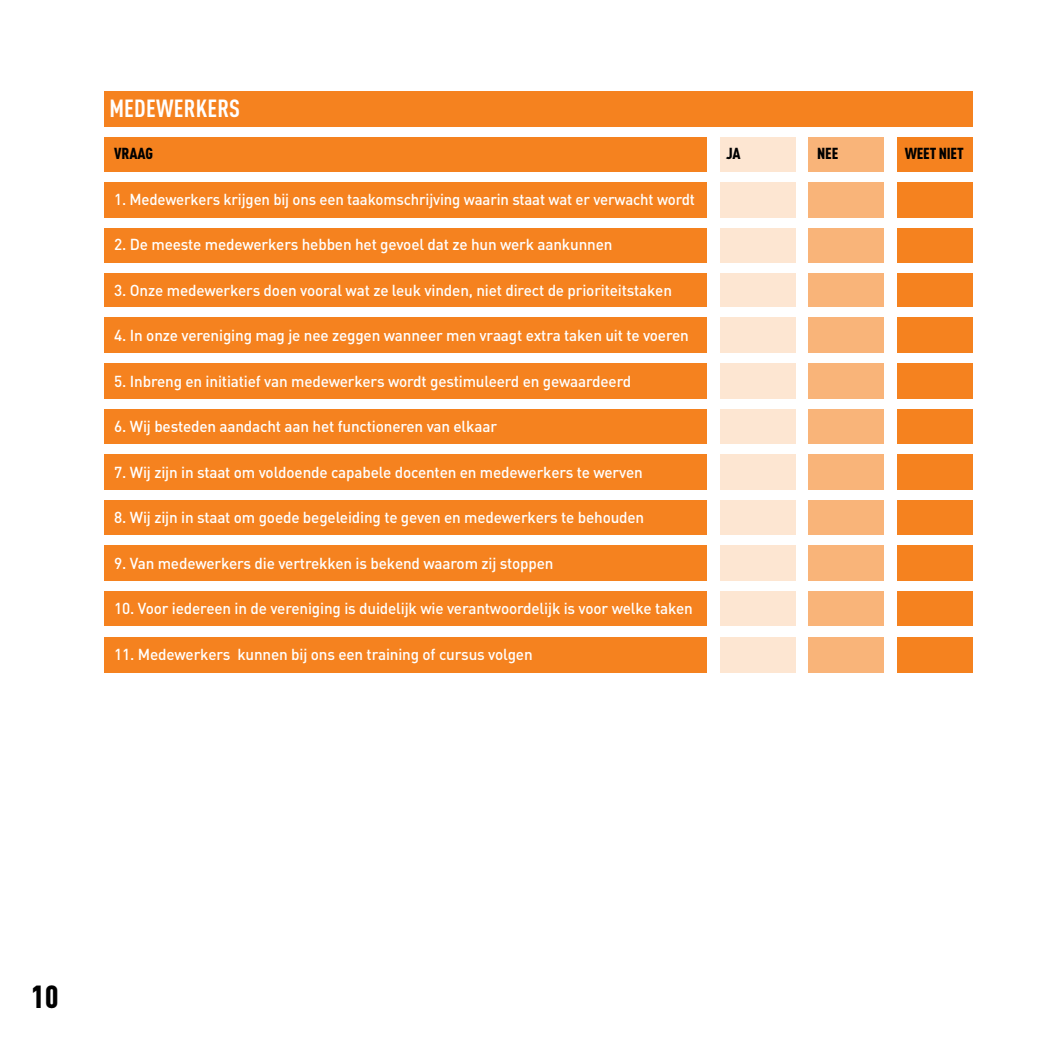
<style>
.page{position:relative;width:1042px;height:1042px;background:#fff}
.page>*{position:absolute;margin:0;border:0;box-sizing:border-box;transform-origin:0 0}
.t1{font:900 31.5px "DIN Cond";color:#000}
.t2{font:700 24.5px "DIN Cond";letter-spacing:.01em;color:#fff}
.t3{font:500 15.75px "DIN";letter-spacing:-.01em;color:#fff}
.t4{font:500 15.75px "DIN";letter-spacing:-.01em;color:#fff;scale:.95 1}
.t5{font:900 15.75px "DIN Cond";letter-spacing:-.01em;color:#000}
</style>
<div class="page">
<div style="left:720px;top:137px;width:76px;height:546px;background:#fde6d2"></div>
<div style="left:808px;top:137px;width:76px;height:546px;background:#f9b479"></div>
<div style="left:896px;top:137px;width:76px;height:546px;background:#f5821f"></div>
<div style="left:104px;top:137px;width:602px;height:546px;background:#f5821f"></div>
<div style="left:92px;top:307px;width:910px;height:10px;background:#fff"></div>
<div style="left:92px;top:353px;width:910px;height:10px;background:#fff"></div>
<div style="left:92px;top:398px;width:910px;height:10px;background:#fff"></div>
<div style="left:92px;top:444px;width:910px;height:10px;background:#fff"></div>
<div style="left:92px;top:535px;width:910px;height:10px;background:#fff"></div>
<div style="left:92px;top:581px;width:910px;height:10px;background:#fff"></div>
<div style="left:92px;top:626px;width:910px;height:10px;background:#fff"></div>
<div style="left:92px;top:490px;width:910px;height:10px;background:#fff"></div>
<div style="left:91px;top:627px;width:910px;height:10px;background:#fff"></div>
<div style="left:104px;top:91px;width:869px;height:38px;background:#f5821f"></div>
<div style="left:91px;top:172px;width:910px;height:10px;background:#fff"></div>
<div style="left:91px;top:218px;width:910px;height:10px;background:#fff"></div>
<div style="left:91px;top:263px;width:910px;height:10px;background:#fff"></div>
<div style="left:91px;top:127px;width:910px;height:9px;background:#fff"></div>
<div style="left:91px;top:673px;width:910px;height:10px;background:#fff"></div>
<h2 class="t2" style="left:109px;top:94px;width:132px">MEDEWERKERS</h2>
<p class="t5" style="left:114px;top:144px;width:40px">VRAAG</p>
<p class="t4" style="left:114px;top:189px;width:613px">1. Medewerkers krijgen bij ons een taakomschrijving waarin staat wat er verwacht wordt</p>
<p class="t3" style="left:114px;top:235px;width:500px">2. De meeste medewerkers hebben het gevoel dat ze hun werk aankunnen</p>
<p class="t3" style="left:114px;top:280px;width:559px">3. Onze medewerkers doen vooral wat ze leuk vinden, niet direct de prioriteitstaken</p>
<p class="t3" style="left:114px;top:326px;width:576px">4. In onze vereniging mag je nee zeggen wanneer men vraagt extra taken uit te voeren</p>
<p class="t3" style="left:114px;top:371px;width:518px">5. Inbreng en initiatief van medewerkers wordt gestimuleerd en gewaardeerd</p>
<p class="t3" style="left:114px;top:417px;width:384px">6. Wij besteden aandacht aan het functioneren van elkaar</p>
<p class="t3" style="left:114px;top:462px;width:530px">7. Wij zijn in staat om voldoende capabele docenten en medewerkers te werven</p>
<p class="t3" style="left:114px;top:508px;width:531px">8. Wij zijn in staat om goede begeleiding te geven en medewerkers te behouden</p>
<p class="t3" style="left:114px;top:553px;width:441px">9. Van medewerkers die vertrekken is bekend waarom zij stoppen</p>
<p class="t3" style="left:114px;top:599px;width:580px">10. Voor iedereen in de vereniging is duidelijk wie verantwoordelijk is voor welke taken</p>
<p class="t3" style="left:114px;top:644px;width:420px">11. Medewerkers kunnen bij ons een training of cursus volgen</p>
<p class="t5" style="left:726px;top:144px;width:16px">JA</p>
<p class="t5" style="left:817px;top:144px;width:23px">NEE</p>
<p class="t5" style="left:904px;top:144px;width:60px">WEET NIET</p>
<h1 class="t1" style="left:31px;top:977px;width:29px">10</h1>
</div>
